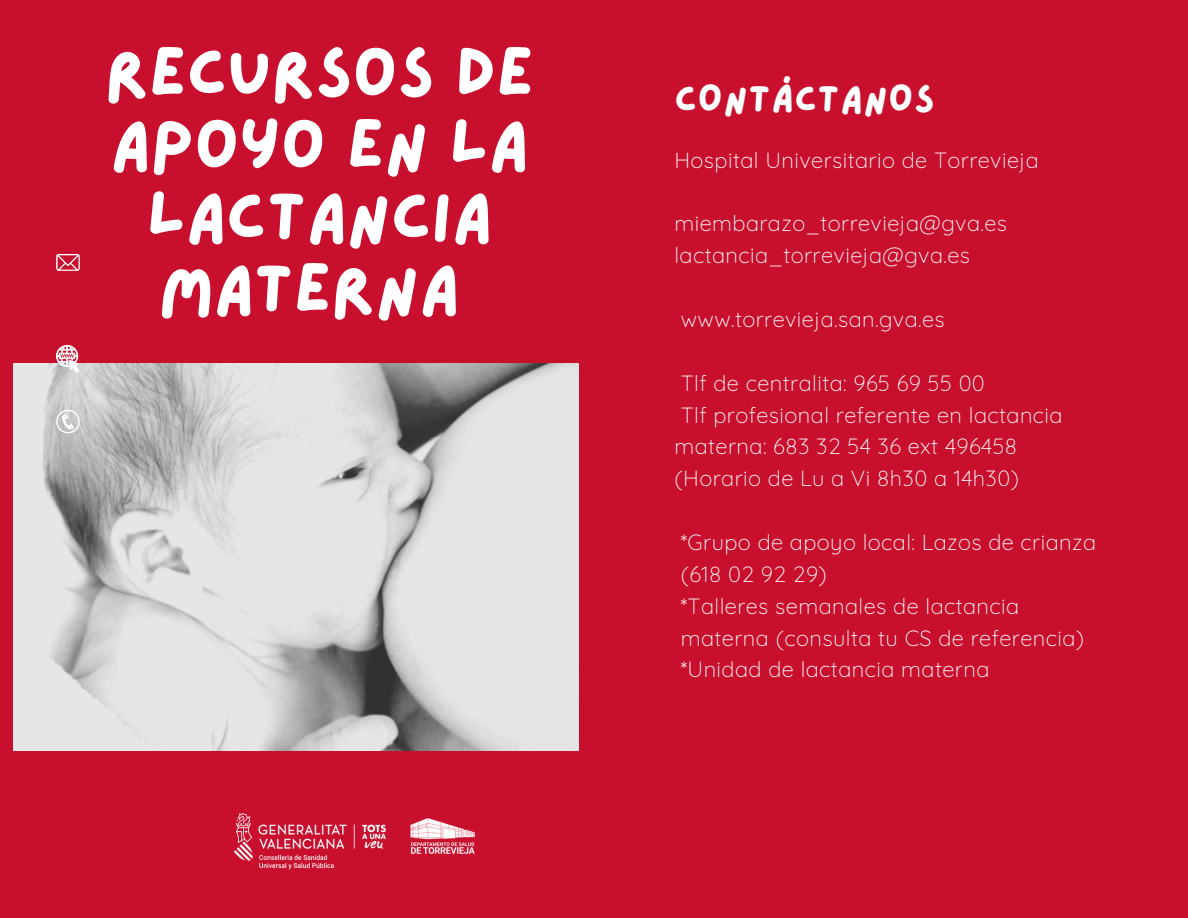
<style>
.page{position:relative;width:1188px;height:918px;background:#c8102e}
.page>*{position:absolute;margin:0;border:0;box-sizing:border-box;transform-origin:0 0}
.t1{font:69.3px/72px "Lazydog";color:#fff;text-align:center}
.t2{font:38.4px "Lazydog";letter-spacing:.02em;color:#fff}
.t3{font:300 21.9px/31.8px "Quicksand";letter-spacing:.02em;color:#fff}
</style>
<div class="page">
<img style="left:14px;top:363px;width:564px;height:387px">
<img style="left:233px;top:812px;width:242px;height:58px">
<svg style="left:56px;top:254px;width:24px;height:17px"></svg>
<svg style="left:56px;top:345px;width:24px;height:28px"></svg>
<svg style="left:56px;top:410px;width:24px;height:23px"></svg>
<h1 class="t1" style="left:105px;top:39px;width:430px">RECURSOS DE<br>APOYO EN LA<br>LACTANCIA<br>MATERNA</h1>
<h2 class="t2" style="left:674px;top:80px;width:262px">CONTÁCTANOS</h2>
<p class="t3" style="left:674px;top:144px;width:366px">Hospital Universitario de Torrevieja</p>
<p class="t3" style="left:674px;top:207px;width:334px">miembarazo_torrevieja@gva.es lactancia_torrevieja@gva.es</p>
<p class="t3" style="left:681px;top:303px;width:265px">www.torrevieja.san.gva.es</p>
<p class="t3" style="left:674px;top:367px;width:390px">Tlf de centralita: 965 69 55 00<br>Tlf profesional referente en lactancia materna: 683 32 54 36 ext 496458 (Horario de Lu a Vi 8h30 a 14h30)</p>
<p class="t3" style="left:681px;top:526px;width:417px">*Grupo de apoyo local: Lazos de crianza (618 02 92 29)<br>*Talleres semanales de lactancia materna (consulta tu CS de referencia) *Unidad de lactancia materna</p>
</div>
